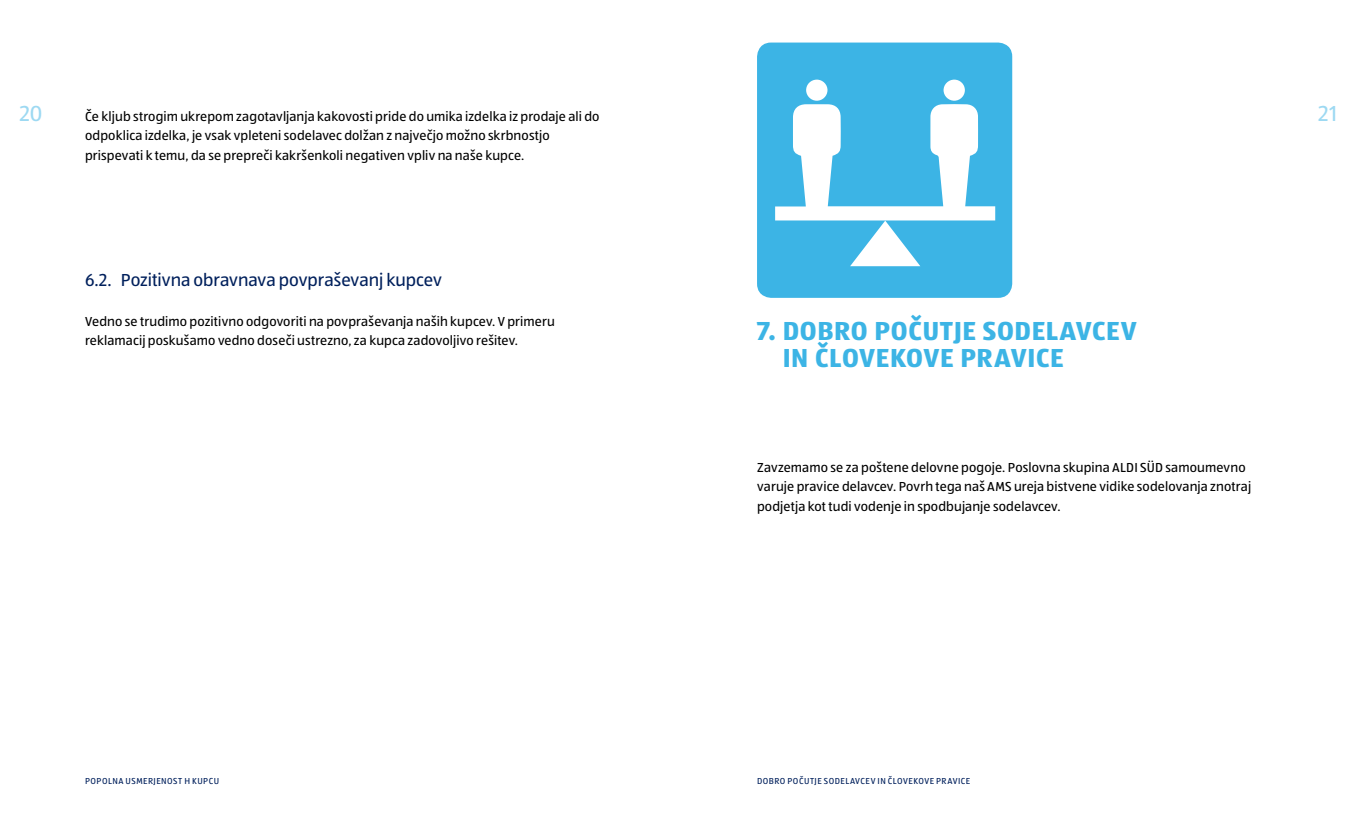
<style>
.page{position:relative;width:1361px;height:817px;background:#fff}
.page>*{position:absolute;margin:0;border:0;box-sizing:border-box;transform-origin:0 0}
.t1{font:700 27px/27px "ALDISUEDOT";letter-spacing:.02em;color:#3cb4e5}
.t2{font:22.5px "ALDISUEDOT";color:#9dd9f2}
.t3{font:18px "ALDISUEDOT";letter-spacing:-.005em;color:#00205c}
.t4{font:13.5px/19.5px "ALDISUEDOT";letter-spacing:.01em;color:#000}
.t5{font:9px "ALDISUEDOT";letter-spacing:.05em;color:#00205c}
</style>
<div class="page">
<div style="left:757px;top:43px;width:255px;height:255px;background:#3cb4e5;border-radius:14px"></div>
<svg style="left:775px;top:104px;width:220px;height:162px"></svg>
<div style="left:806px;top:80px;width:21px;height:21px;background:#fff;border-radius:50%"></div>
<div style="left:943px;top:80px;width:22px;height:21px;background:#fff;border-radius:50%"></div>
<h2 class="t2" style="left:20px;top:98px;width:24px">20</h2>
<p class="t4" style="left:85px;top:106px;width:516px">Če kljub strogim ukrepom zagotavljanja kakovosti pride do umika izdelka iz prodaje ali do odpoklica izdelka, je vsak vpleteni sodelavec dolžan z največjo možno skrbnostjo prispevati k temu, da se prepreči kakršenkoli negativen vpliv na naše kupce.</p>
<h3 class="t3" style="left:85px;top:269px;width:358px">6.2. Pozitivna obravnava povpraševanj kupcev</h3>
<p class="t4" style="left:85px;top:311px;width:471px">Vedno se trudimo pozitivno odgovoriti na povpraševanja naših kupcev. V primeru reklamacij poskušamo vedno doseči ustrezno, za kupca zadovoljivo rešitev.</p>
<p class="t5" style="left:85px;top:775px;width:136px">POPOLNA USMERJENOST H KUPCU</p>
<h2 class="t2" style="left:1318px;top:98px;width:20px">21</h2>
<h1 class="t1" style="left:782px;top:316px;width:356px;text-indent:-26px">7. DOBRO POČUTJE SODELAVCEV<br>IN ČLOVEKOVE PRAVICE</h1>
<p class="t4" style="left:757px;top:457px;width:496px">Zavzemamo se za poštene delovne pogoje. Poslovna skupina ALDI SÜD samoumevno varuje pravice delavcev. Povrh tega naš AMS ureja bistvene vidike sodelovanja znotraj podjetja kot tudi vodenje in spodbujanje sodelavcev.</p>
<p class="t5" style="left:757px;top:775px;width:215px">DOBRO POČUTJE SODELAVCEV IN ČLOVEKOVE PRAVICE</p>
</div>
